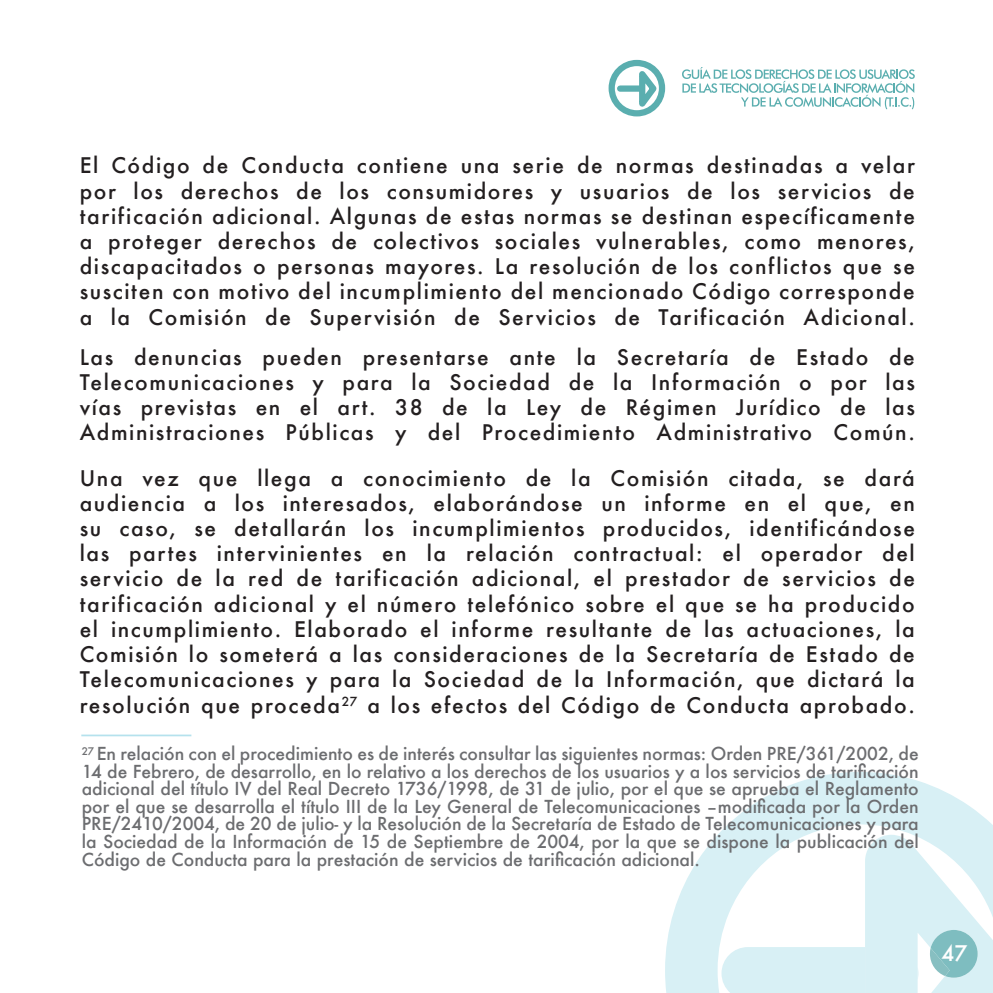
<style>
.page{position:relative;width:993px;height:993px;background:#fff}
.page>*{position:absolute;margin:0;border:0;box-sizing:border-box;transform-origin:0 0}
.t1{font:500 21px/25.2px "Futura";letter-spacing:.075em;color:#231f20;text-align:justify}
.t2{font:500 21px "Futura";color:#fff}
.t3{font:500 17.5px/17.5px "Futura";color:#6c6d70;text-align:justify}
</style>
<div class="page">
<svg style="left:665px;top:772px;width:327px;height:220px;fill:#d8f0f5"></svg>
<svg style="left:864px;top:834px;width:128px;height:158px"></svg>
<svg style="left:608px;top:59px;width:58px;height:58px"></svg>
<svg style="left:682px;top:67px;width:232px;height:42px"></svg>
<hr style="left:81px;top:734px;width:110px;height:2px;background:#b5e2ed">
<p class="t1" style="left:80px;top:153px;width:836px">El Código de Conducta contiene una serie de normas destinadas a velar por los derechos de los consumidores y usuarios de los servicios de tarificación adicional. Algunas de estas normas se destinan específicamente a proteger derechos de colectivos sociales vulnerables, como menores, discapacitados o personas mayores. La resolución de los conflictos que se susciten con motivo del incumplimiento del mencionado Código corresponde a la Comisión de Supervisión de Servicios de Tarificación Adicional.</p>
<p class="t1" style="left:80px;top:344px;width:836px">Las denuncias pueden presentarse ante la Secretaría de Estado de Telecomunicaciones y para la Sociedad de la Información o por las vías previstas en el art. 38 de la Ley de Régimen Jurídico de las Administraciones Públicas y del Procedimiento Administrativo Común.</p>
<p class="t1" style="left:80px;top:464px;width:836px">Una vez que llega a conocimiento de la Comisión citada, se dará audiencia a los interesados, elaborándose un informe en el que, en su caso, se detallarán los incumplimientos producidos, identificándose las partes intervinientes en la relación contractual: el operador del servicio de la red de tarificación adicional, el prestador de servicios de tarificación adicional y el número telefónico sobre el que se ha producido el incumplimiento. Elaborado el informe resultante de las actuaciones, la Comisión lo someterá a las consideraciones de la Secretaría de Estado de Telecomunicaciones y para la Sociedad de la Información, que dictará la resolución que proceda<sup>27</sup> a los efectos del Código de Conducta aprobado.</p>
<p class="t3" style="left:82px;top:744px;width:838px"><sup>27</sup> En relación con el procedimiento es de interés consultar las siguientes normas: Orden PRE/361/2002, de 14 de Febrero, de desarrollo, en lo relativo a los derechos de los usuarios y a los servicios de tarificación adicional del título IV del Real Decreto 1736/1998, de 31 de julio, por el que se aprueba el Reglamento por el que se desarrolla el título III de la Ley General de Telecomunicaciones –modificada por la Orden PRE/2410/2004, de 20 de julio- y la Resolución de la Secretaría de Estado de Telecomunicaciones y para la Sociedad de la Información de 15 de Septiembre de 2004, por la que se dispone la publicación del Código de Conducta para la prestación de servicios de tarificación adicional.</p>
<p class="t2" style="left:941px;top:938px;width:27px">47</p>
</div>
